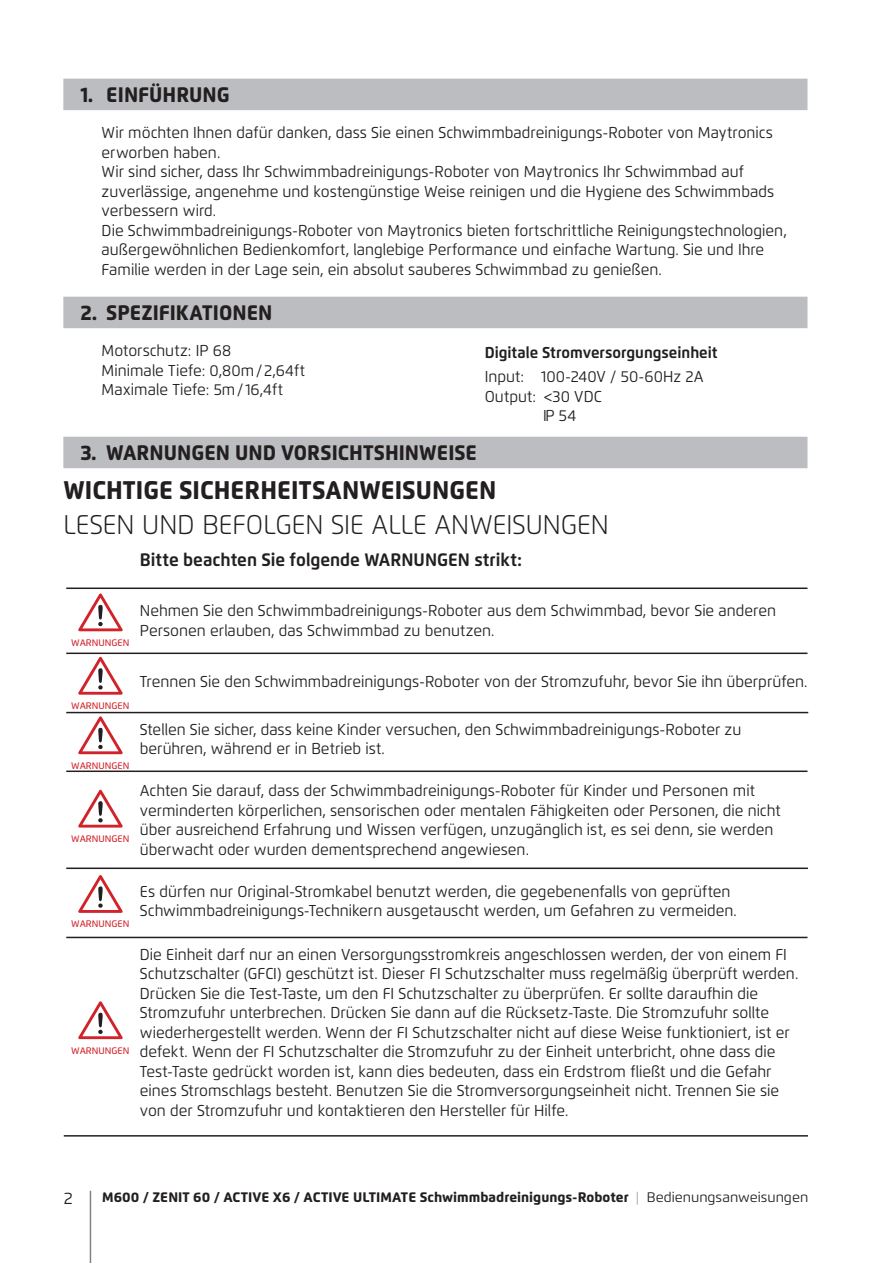
<style>
.page{position:relative;width:893px;height:1263px;background:#fff}
.page>*{position:absolute;margin:0;border:0;box-sizing:border-box;transform-origin:0 0}
.text_11_11_fig{font:300 27px "Flexo";color:#231f20;scale:.95 1}
.t1{font:800 25.5px "Flexo";color:#231f20;scale:.95 1}
.t2{font:800 21px "Flexo";color:#231f20;scale:.95 1}
.subhradingbold{font:700 18px "Flexo";color:#231f20;scale:.95 1}
.t3{font:16.5px "Flexo";color:#231f20}
.text_body{font:15.75px/19.5px "Flexo";color:#231f20;scale:.95 1}
.subhradingbold-2{font:700 15.75px "Flexo";color:#231f20;scale:.95 1}
.t4{font:800 13.8px "Flexo";color:#231f20}
.t5{font:500 9.45px "Flexo";color:#d1232a}
.s1{font-weight:300;color:#939598}
.s2{font-weight:400}
</style>
<div class="page">
<hr style="left:90px;top:1191px;width:1px;height:72px;background:#808285">
<div style="left:63px;top:79px;width:744px;height:31px;background:#bcbdc0"></div>
<div style="left:63px;top:297px;width:744px;height:31px;background:#bcbdc0"></div>
<div style="left:63px;top:437px;width:744px;height:31px;background:#bcbdc0"></div>
<hr style="left:66px;top:587px;width:741px;height:2px;background:#231f20">
<hr style="left:66px;top:652px;width:741px;height:2px;background:#231f20">
<hr style="left:66px;top:712px;width:742px;height:1px;background:#231f20">
<hr style="left:66px;top:770px;width:741px;height:2px;background:#231f20">
<hr style="left:66px;top:867px;width:742px;height:2px;background:#231f20">
<hr style="left:66px;top:937px;width:741px;height:1px;background:#231f20">
<svg style="left:78px;top:593px;width:45px;height:38px"></svg>
<svg style="left:78px;top:657px;width:45px;height:38px"></svg>
<svg style="left:78px;top:716px;width:45px;height:38px"></svg>
<svg style="left:78px;top:790px;width:45px;height:37px"></svg>
<svg style="left:78px;top:875px;width:45px;height:38px"></svg>
<svg style="left:78px;top:1001px;width:45px;height:38px"></svg>
<hr style="left:64px;top:1135px;width:744px;height:1px;background:#231f20">
<p class="t2" style="left:80px;top:81px;width:159px">1. EINFÜHRUNG</p>
<p class="text_body" style="left:102px;top:123px;width:708px">Wir möchten Ihnen dafür danken, dass Sie einen Schwimmbadreinigungs-Roboter von Maytronics erworben haben.</p>
<p class="text_body" style="left:102px;top:162px;width:709px">Wir sind sicher, dass Ihr Schwimmbadreinigungs-Roboter von Maytronics Ihr Schwimmbad auf zuverlässige, angenehme und kostengünstige Weise reinigen und die Hygiene des Schwimmbads verbessern wird.</p>
<p class="text_body" style="left:102px;top:220px;width:723px">Die Schwimmbadreinigungs-Roboter von Maytronics bieten fortschrittliche Reinigungstechnologien, außergewöhnlichen Bedienkomfort, langlebige Performance und einfache Wartung. Sie und Ihre<br>Familie werden in der Lage sein, ein absolut sauberes Schwimmbad zu genießen.</p>
<p class="t2" style="left:80px;top:299px;width:204px">2. SPEZIFIKATIONEN</p>
<p class="text_body" style="left:102px;top:341px;width:138px">Motorschutz: IP 68</p>
<p class="text_body" style="left:102px;top:360px;width:216px">Minimale Tiefe: 0,80m/2,64ft</p>
<p class="text_body" style="left:102px;top:380px;width:192px">Maximale Tiefe: 5m/ 16,4ft</p>
<p class="subhradingbold-2" style="left:485px;top:343px;width:247px">Digitale Stromversorgungseinheit</p>
<p class="text_body" style="left:485px;top:367px;width:232px">Input: 100-240V / 50-60Hz 2A</p>
<p class="text_body" style="left:485px;top:387px;width:125px">Output: &lt;30 VDC</p>
<p class="text_body" style="left:543px;top:406px;width:37px">IP 54</p>
<p class="t2" style="left:80px;top:439px;width:419px">3. WARNUNGEN UND VORSICHTSHINWEISE</p>
<p class="t1" style="left:63px;top:475px;width:457px">WICHTIGE SICHERHEITSANWEISUNGEN</p>
<p class="text_11_11_fig" style="left:63px;top:508px;width:576px">LESEN UND BEFOLGEN SIE ALLE ANWEISUNGEN</p>
<p class="subhradingbold" style="left:140px;top:549px;width:404px">Bitte beachten Sie folgende WARNUNGEN strikt:</p>
<p class="text_body" style="left:140px;top:601px;width:671px">Nehmen Sie den Schwimmbadreinigungs-Roboter aus dem Schwimmbad, bevor Sie anderen<br>Personen erlauben, das Schwimmbad zu benutzen.</p>
<p class="text_body" style="left:140px;top:672px;width:704px">Trennen Sie den Schwimmbadreinigungs-Roboter von der Stromzufuhr, bevor Sie ihn überprüfen.</p>
<p class="text_body" style="left:140px;top:720px;width:635px">Stellen Sie sicher, dass keine Kinder versuchen, den Schwimmbadreinigungs-Roboter zu berühren, während er in Betrieb ist.</p>
<p class="text_body" style="left:140px;top:781px;width:676px">Achten Sie darauf, dass der Schwimmbadreinigungs-Roboter für Kinder und Personen mit verminderten körperlichen, sensorischen oder mentalen Fähigkeiten oder Personen, die nicht über ausreichend Erfahrung und Wissen verfügen, unzugänglich ist, es sei denn, sie werden überwacht oder wurden dementsprechend angewiesen.</p>
<p class="text_body" style="left:140px;top:882px;width:630px">Es dürfen nur Original-Stromkabel benutzt werden, die gegebenenfalls von geprüften<br>Schwimmbadreinigungs-Technikern ausgetauscht werden, um Gefahren zu vermeiden.</p>
<p class="text_body" style="left:140px;top:945px;width:695px">Die Einheit darf nur an einen Versorgungsstromkreis angeschlossen werden, der von einem FI Schutzschalter (GFCI) geschützt ist. Dieser FI Schutzschalter muss regelmäßig überprüft werden.<br>Drücken Sie die Test-Taste, um den FI Schutzschalter zu überprüfen. Er sollte daraufhin die Stromzufuhr unterbrechen. Drücken Sie dann auf die Rücksetz-Taste. Die Stromzufuhr sollte wiederhergestellt werden. Wenn der FI Schutzschalter nicht auf diese Weise funktioniert, ist er defekt. Wenn der FI Schutzschalter die Stromzufuhr zu der Einheit unterbricht, ohne dass die Test-Taste gedrückt worden ist, kann dies bedeuten, dass ein Erdstrom fließt und die Gefahr eines Stromschlags besteht. Benutzen Sie die Stromversorgungseinheit nicht. Trennen Sie sie von der Stromzufuhr und kontaktieren den Hersteller für Hilfe.</p>
<p class="t5" style="left:71px;top:637px;width:60px">WARNUNGEN</p>
<p class="t5" style="left:71px;top:700px;width:60px">WARNUNGEN</p>
<p class="t5" style="left:71px;top:759px;width:60px">WARNUNGEN</p>
<p class="t5" style="left:71px;top:833px;width:60px">WARNUNGEN</p>
<p class="t5" style="left:71px;top:918px;width:60px">WARNUNGEN</p>
<p class="t5" style="left:71px;top:1044px;width:60px">WARNUNGEN</p>
<p class="t3" style="left:64px;top:1188px;width:10px">2</p>
<p class="t4" style="left:102px;top:1188px;width:707px">M600 / ZENIT 60 / ACTIVE X6 / ACTIVE ULTIMATE Schwimmbadreinigungs-Roboter <span class="s1">|</span> <span class="s2">Bedienungsanweisungen</span></p>
</div>
